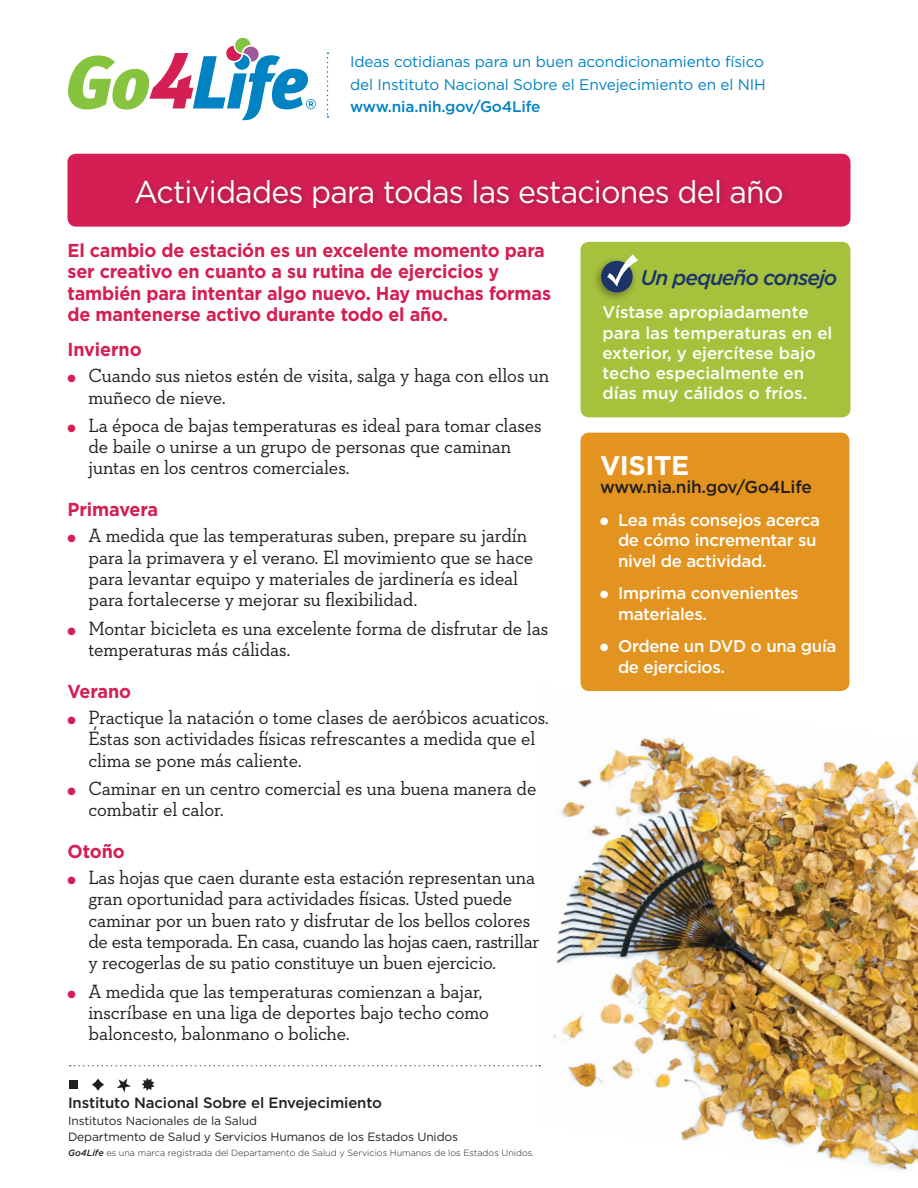
<style>
.page{position:relative;width:918px;height:1188px;background:#fff}
.page>*{position:absolute;margin:0;border:0;box-sizing:border-box;transform-origin:0 0}
.t1{font:31.5px "Gotham";letter-spacing:-.025em;color:#fff;scale:.96 1}
.t2{font:700 27px "Gotham";letter-spacing:-.015em;color:#fff}
.t3{font:italic 500 21px "Gotham";letter-spacing:-.05em;color:#1c3468}
.t4{font:19.5px/21.3px "Neutraface Slab Text";letter-spacing:-.01em;color:#231f20;scale:.96 1}
.t5{font:700 18.75px/21.3px "Gotham";letter-spacing:-.01em;color:#d41e54;scale:.96 1}
.t6{font:500 17.25px "Gotham";letter-spacing:-.015em;color:#231f20}
.t7{font:500 16.8px/20.2px "Gotham";letter-spacing:-.02em;color:#fff}
.t8{font:500 16.8px/20.2px "Gotham";color:#fff}
.t9{font:15.3px/22.5px "Gotham";letter-spacing:-.01em;color:#0082c3;text-align:justify}
.t10{font:500 15px "Gotham";letter-spacing:-.01em;color:#231f20}
.t11{font:12px/16.5px "Gotham";letter-spacing:-.01em;color:#231f20}
.t12{font:300 9px "Gotham";color:#231f20}
.s1{font-weight:500}
.s2{color:#d41e54}
.s3{font-weight:500;font-style:italic}
</style>
<div class="page">
<img style="left:538px;top:686px;width:380px;height:485px">
<div style="left:67px;top:154px;width:783px;height:73px;background:#d41e54;border-radius:9px"></div>
<svg style="left:70px;top:1065px;width:470px;height:1px"></svg>
<svg style="left:142px;top:1078px;width:12px;height:13px"></svg>
<div style="left:69px;top:1081px;width:8px;height:8px;background:#231f20"></div>
<svg style="left:92px;top:1078px;width:12px;height:13px"></svg>
<svg style="left:117px;top:1078px;width:14px;height:14px"></svg>
<div style="left:132px;top:175px;width:658px;height:40px;background:#231f20;opacity:.3"></div>
<svg style="left:327px;top:52px;width:1px;height:66px"></svg>
<svg style="left:68px;top:38px;width:248px;height:82px"></svg>
<div style="left:580px;top:242px;width:271px;height:175px;background:#a6c23d;border-radius:9px"></div>
<div style="left:592px;top:256px;width:47px;height:47px;background:#231f20;opacity:.5"></div>
<div style="left:601px;top:261px;width:32px;height:31px;background:#1c3468;border-radius:50%"></div>
<svg style="left:607px;top:254px;width:31px;height:33px"></svg>
<div style="left:580px;top:433px;width:269px;height:258px;background:#e3931f;border-radius:9px"></div>
<p class="t9" style="left:350px;top:50px;width:417px">Ideas cotidianas para un buen acondicionamiento físico del Instituto Nacional Sobre el Envejecimiento en el NIH <span class="s1">www.nia.nih.gov/Go4Life</span></p>
<h1 class="t1" style="left:134px;top:174px;width:678px">Actividades para todas las estaciones del año</h1>
<h2 class="t5" style="left:68px;top:239px;width:505px">El cambio de estación es un excelente momento para ser creativo en cuanto a su rutina de ejercicios y también para intentar algo nuevo. Hay muchas formas de mantenerse activo durante todo el año.</h2>
<h2 class="t5" style="left:68px;top:338px;width:79px">Invierno</h2>
<p class="t4" style="left:88px;top:365px;width:481px;text-indent:-21px"><span class="s2">●</span> Cuando sus nietos estén de visita, salga y haga con ellos un muñeco de nieve.</p>
<p class="t4" style="left:88px;top:414px;width:474px;text-indent:-21px"><span class="s2">●</span> La época de bajas temperaturas es ideal para tomar clases de baile o unirse a un grupo de personas que caminan juntas en los centros comerciales.</p>
<h2 class="t5" style="left:68px;top:498px;width:96px">Primavera</h2>
<p class="t4" style="left:88px;top:525px;width:465px;text-indent:-21px"><span class="s2">●</span> A medida que las temperaturas suben, prepare su jardín para la primavera y el verano. El movimiento que se hace para levantar equipo y materiales de jardinería es ideal para fortalecerse y mejorar su flexibilidad.</p>
<p class="t4" style="left:88px;top:617px;width:480px;text-indent:-21px"><span class="s2">●</span> Montar bicicleta es una excelente forma de disfrutar de las temperaturas más cálidas.</p>
<h2 class="t5" style="left:68px;top:680px;width:68px">Verano</h2>
<p class="t4" style="left:88px;top:728px;width:467px">Éstas son actividades físicas refrescantes a medida que el clima se pone más caliente.</p>
<p class="t4" style="left:88px;top:777px;width:468px;text-indent:-21px"><span class="s2">●</span> Caminar en un centro comercial es una buena manera de combatir el calor.</p>
<h2 class="t5" style="left:68px;top:840px;width:61px">Otoño</h2>
<p class="t4" style="left:88px;top:866px;width:471px;text-indent:-21px"><span class="s2">●</span> Las hojas que caen durante esta estación representan una gran oportunidad para actividades físicas. Usted puede caminar por un buen rato y disfrutar de los bellos colores de esta temporada. En casa, cuando las hojas caen, rastrillar y recogerlas de su patio constituye un buen ejercicio.</p>
<p class="t4" style="left:88px;top:980px;width:419px;text-indent:-21px"><span class="s2">●</span> A medida que las temperaturas comienzan a bajar, inscríbase en una liga de deportes bajo techo como baloncesto, balonmano o boliche.</p>
<p class="t4" style="left:68px;top:706px;width:503px"><span class="s2">●</span> Practique la natación o tome clases de aeróbicos acuaticos.</p>
<p class="t10" style="left:68px;top:1094px;width:315px">Instituto Nacional Sobre el Envejecimiento</p>
<p class="t11" style="left:68px;top:1112px;width:392px">Institutos Nacionales de la Salud<br>Departmento de Salud y Servicios Humanos de los Estados Unidos</p>
<p class="t12" style="left:68px;top:1148px;width:468px"><span class="s3">Go4Life</span> es una marca registrada del Departamento de Salud y Servicios Humanos de los Estados Unidos.</p>
<h2 class="t3" style="left:640px;top:265px;width:199px">Un pequeño consejo</h2>
<p class="t8" style="left:603px;top:302px;width:231px">Vístase apropiadamente para las temperaturas en el exterior, y ejercítese bajo techo especialmente en días muy cálidos o fríos.</p>
<h2 class="t2" style="left:600px;top:450px;width:91px">VISITE</h2>
<h2 class="t6" style="left:600px;top:478px;width:213px">www.nia.nih.gov/Go4Life</h2>
<p class="t7" style="left:618px;top:510px;width:204px;text-indent:-18px">● Lea más consejos acerca de cómo incrementar su nivel de actividad.</p>
<p class="t7" style="left:618px;top:583px;width:182px;text-indent:-18px">● Imprima convenientes materiales.</p>
<p class="t7" style="left:618px;top:636px;width:220px;text-indent:-18px">● Ordene un DVD o una guía de ejercicios.</p>
</div>
